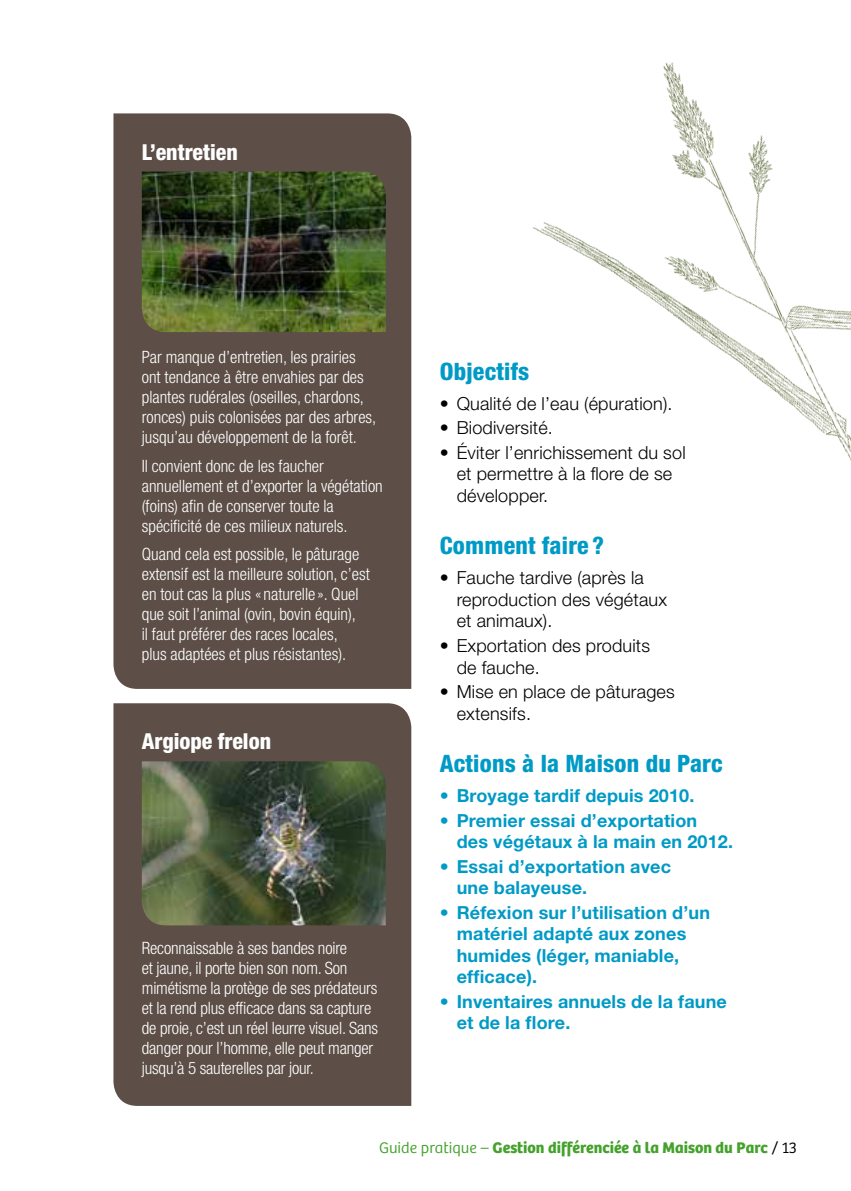
<style>
.page{position:relative;width:851px;height:1191px;background:#fff}
.page>*{position:absolute;margin:0;border:0;box-sizing:border-box;transform-origin:0 0}
.t1{font:800 condensed 24px "Helvetica Neue LT";letter-spacing:.01em;color:#009ac6}
.t2{font:800 condensed 22px "Helvetica Neue LT";color:#fff}
.t3{font:700 18px/21.6px "Helvetica Neue LT";letter-spacing:.01em;color:#009ac6}
.t4{font:300 18px/21.6px "Helvetica Neue LT";letter-spacing:.01em;color:#000}
.t5{font:300 condensed 17px/20px "Helvetica Neue LT";color:#fff}
.t6{font:700 16px "Bree";color:#44a12b}
.s1{font-weight:300}
.s2{font-weight:300;color:#000}
</style>
<div class="page">
<img style="left:533px;top:62px;width:317px;height:397px">
<div style="left:113px;top:113px;width:298px;height:576px;background:#5d4f47"></div>
<img style="left:142px;top:171px;width:244px;height:161px">
<div style="left:113px;top:703px;width:298px;height:403px;background:#5d4f47"></div>
<img style="left:142px;top:761px;width:244px;height:164px">
<p class="t2" style="left:142px;top:138px;width:97px">L’entretien</p>
<p class="t5" style="left:142px;top:347px;width:236px">Par manque d’entretien, les prairies ont tendance à être envahies par des plantes rudérales (oseilles, chardons, ronces) puis colonisées par des arbres, jusqu’au développement de la forêt.</p>
<p class="t5" style="left:142px;top:456px;width:242px">Il convient donc de les faucher annuellement et d’exporter la végétation (foins) afin de conserver toute la spécificité de ces milieux naturels.</p>
<p class="t5" style="left:142px;top:544px;width:229px">Quand cela est possible, le pâturage extensif est la meilleure solution, c’est en tout cas la plus « naturelle ». Quel que soit l’animal (ovin, bovin équin),<br>il faut préférer des races locales,<br>plus adaptées et plus résistantes).</p>
<p class="t2" style="left:142px;top:728px;width:131px">Argiope frelon</p>
<p class="t5" style="left:142px;top:937px;width:238px">Reconnaissable à ses bandes noire<br>et jaune, il porte bien son nom. Son mimétisme la protège de ses prédateurs et la rend plus efficace dans sa capture de proie, c’est un réel leurre visuel. Sans danger pour l’homme, elle peut manger jusqu’à 5 sauterelles par jour.</p>
<h1 class="t1" style="left:439px;top:356px;width:91px">Objectifs</h1>
<p class="t4" style="left:439px;top:392px;width:234px">• Qualité de l’eau (épuration).</p>
<p class="t4" style="left:439px;top:416px;width:115px">• Biodiversité.</p>
<p class="t4" style="left:456px;top:441px;width:230px;text-indent:-17px">• Éviter l’enrichissement du sol et permettre à la flore de se développer.</p>
<h1 class="t1" style="left:439px;top:531px;width:166px">Comment faire ?</h1>
<p class="t4" style="left:456px;top:566px;width:212px;text-indent:-17px">• Fauche tardive (après la reproduction des végétaux et animaux).</p>
<p class="t4" style="left:456px;top:634px;width:195px;text-indent:-17px">• Exportation des produits de fauche.</p>
<p class="t4" style="left:456px;top:680px;width:219px;text-indent:-17px">• Mise en place de pâturages extensifs.</p>
<h1 class="t1" style="left:439px;top:748px;width:284px">Actions à la Maison du Parc</h1>
<p class="t3" style="left:439px;top:784px;width:256px">• Broyage tardif depuis 2010.</p>
<p class="t3" style="left:456px;top:809px;width:278px;text-indent:-17px">• Premier essai d’exportation des végétaux à la main en 2012.</p>
<p class="t3" style="left:456px;top:855px;width:216px;text-indent:-17px">• Essai d’exportation avec une balayeuse.</p>
<p class="t3" style="left:456px;top:901px;width:255px;text-indent:-17px">• Réfexion sur l’utilisation d’un matériel adapté aux zones humides (léger, maniable, efficace).</p>
<p class="t3" style="left:456px;top:990px;width:272px;text-indent:-17px">• Inventaires annuels de la faune et de la flore.</p>
<p class="t6" style="left:379px;top:1138px;width:419px"><span class="s1">Guide pratique –</span> Gestion différenciée à la Maison du Parc <span class="s2">/ 13</span></p>
</div>
